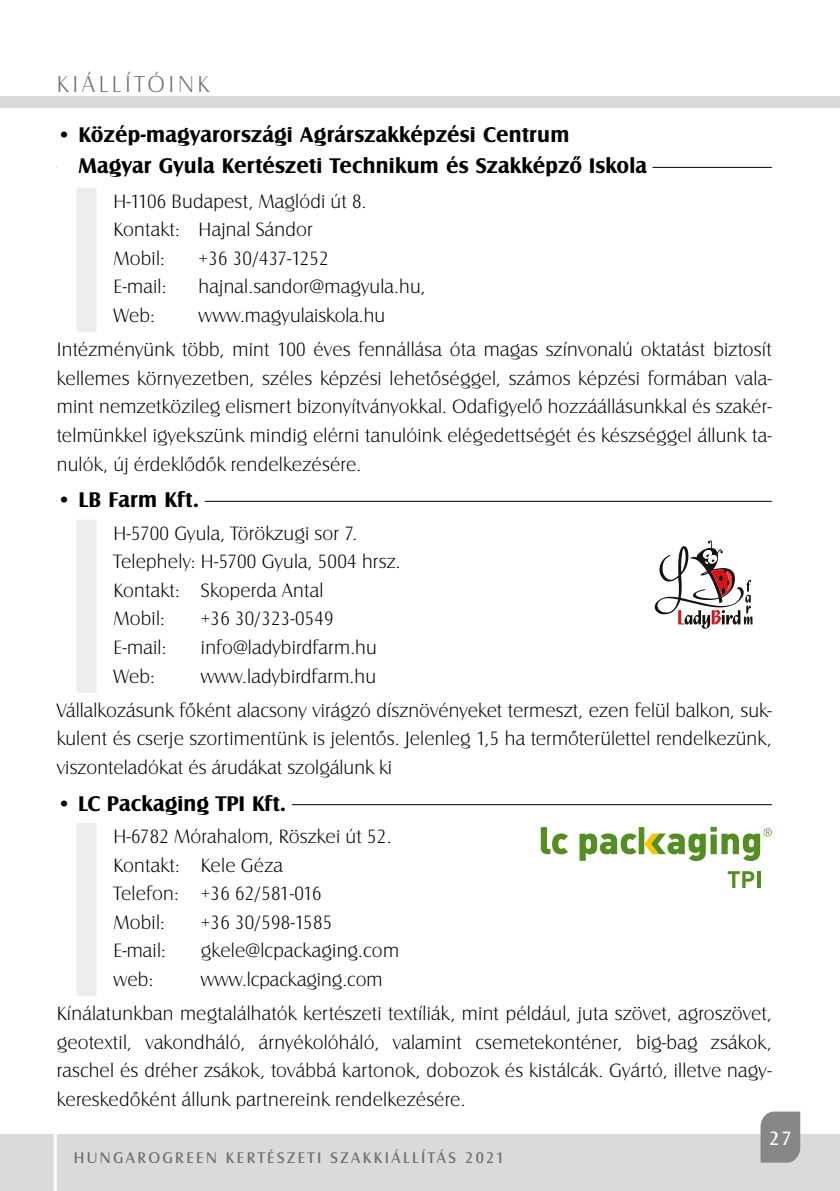
<style>
.page{position:relative;width:840px;height:1191px;background:#fff}
.page>*{position:absolute;margin:0;border:0;box-sizing:border-box;transform-origin:0 0}
.t1{font:24px "Castle Ligh";letter-spacing:.15em;color:#706f6f}
.t2{font:700 22px "Castle";letter-spacing:.01em;color:#000}
.t3{font:20px/28.6px "Castle Ligh";letter-spacing:.01em;color:#000}
.t4{font:20px "Castle";color:#fff}
.t5{font:16px "Castle";letter-spacing:.15em;color:#706f6f}
.s1{color:#fff}
</style>
<div class="page">
<div style="left:0;top:1134px;width:839px;height:57px;background:#dadada"></div>
<div style="left:0;top:96px;width:839px;height:12px;background:#dadada"></div>
<hr style="left:54px;top:1133px;width:3px;height:58px;background:#fff">
<svg style="left:760px;top:1111px;width:39px;height:51px;background:#8d8d8d"></svg>
<hr style="left:57px;top:167px;width:714px;height:1px;background:#000">
<div style="left:57px;top:162px;width:595px;height:10px;background:#fff"></div>
<div style="left:77px;top:188px;width:19px;height:30px;background:#ededed"></div>
<div style="left:77px;top:216px;width:19px;height:30px;background:#ededed"></div>
<div style="left:77px;top:245px;width:19px;height:30px;background:#ededed"></div>
<div style="left:77px;top:273px;width:19px;height:30px;background:#ededed"></div>
<div style="left:77px;top:302px;width:19px;height:30px;background:#ededed"></div>
<hr style="left:57px;top:501px;width:714px;height:1px;background:#000">
<div style="left:57px;top:496px;width:147px;height:10px;background:#fff"></div>
<div style="left:77px;top:520px;width:19px;height:30px;background:#ededed"></div>
<div style="left:77px;top:548px;width:19px;height:30px;background:#ededed"></div>
<div style="left:77px;top:577px;width:19px;height:30px;background:#ededed"></div>
<div style="left:77px;top:605px;width:19px;height:30px;background:#ededed"></div>
<div style="left:77px;top:634px;width:19px;height:30px;background:#ededed"></div>
<div style="left:77px;top:662px;width:19px;height:30px;background:#ededed"></div>
<hr style="left:57px;top:804px;width:714px;height:1px;background:#000">
<div style="left:57px;top:799px;width:235px;height:10px;background:#fff"></div>
<div style="left:77px;top:823px;width:19px;height:30px;background:#ededed"></div>
<div style="left:77px;top:851px;width:19px;height:30px;background:#ededed"></div>
<div style="left:77px;top:880px;width:19px;height:30px;background:#ededed"></div>
<div style="left:77px;top:909px;width:19px;height:30px;background:#ededed"></div>
<div style="left:77px;top:937px;width:19px;height:30px;background:#ededed"></div>
<div style="left:77px;top:966px;width:19px;height:30px;background:#ededed"></div>
<svg style="left:654px;top:540px;width:98px;height:89px"></svg>
<svg style="left:540px;top:827px;width:27px;height:27px"></svg>
<svg style="left:579px;top:827px;width:192px;height:34px"></svg>
<svg style="left:727px;top:871px;width:26px;height:17px"></svg>
<hr style="left:756px;top:871px;width:3px;height:17px;background:#528f20">
<p class="t1" style="left:57px;top:71px;width:154px">KIÁLLÍTÓINK</p>
<p class="t2" style="left:57px;top:122px;width:513px">• Közép-magyarországi Agrárszakképzési Centrum</p>
<p class="t2" style="left:57px;top:153px;width:591px"><span class="s1">•</span> Magyar Gyula Kertészeti Technikum és Szakképzô Iskola</p>
<p class="t3" style="left:113px;top:187px;width:254px">H-1106 Budapest, Maglódi út 8.<br>Kontakt: Hajnal Sándor<br>Mobil:</p>
<p class="t3" style="left:198px;top:244px;width:132px">+36 30/437-1252</p>
<p class="t3" style="left:113px;top:272px;width:54px">E-mail:</p>
<p class="t3" style="left:198px;top:272px;width:228px">hajnal.sandor@magyula.hu,</p>
<p class="t3" style="left:113px;top:301px;width:43px">Web:</p>
<p class="t3" style="left:57px;top:298px;width:716px;line-height:34.2px;text-indent:142px">www.magyulaiskola.hu<br>Intézményünk több, mint 100 éves fennállása óta magas színvonalú oktatást biztosít</p>
<p class="t3" style="left:57px;top:364px;width:716px;text-align:justify">kellemes környezetben, széles képzési lehetôséggel, számos képzési formában vala&shy;mint nemzetközileg elismert bizonyítványokkal. Odafigyelô hozzáállásunkkal és szakér&shy;telmünkkel igyekszünk mindig elérni tanulóink elégedettségét és készséggel állunk ta&shy;nulók, új érdeklôdôk rendelkezésére.</p>
<p class="t2" style="left:57px;top:487px;width:144px">• LB Farm Kft.</p>
<p class="t3" style="left:113px;top:518px;width:288px">H-5700 Gyula, Törökzugi sor 7.<br>Telephely: H-5700 Gyula, 5004 hrsz.<br>Kontakt: Skoperda Antal<br>Mobil:</p>
<p class="t3" style="left:201px;top:604px;width:134px">+36 30/323-0549</p>
<p class="t3" style="left:113px;top:633px;width:54px">E-mail:</p>
<p class="t3" style="left:201px;top:633px;width:177px">info@ladybirdfarm.hu</p>
<p class="t3" style="left:113px;top:661px;width:43px">Web:</p>
<p class="t3" style="left:57px;top:658px;width:716px;line-height:34.2px;text-indent:144px">www.ladybirdfarm.hu<br>Vállalkozásunk fôként alacsony virágzó dísznövényeket termeszt, ezen felül balkon, suk-</p>
<p class="t3" style="left:57px;top:724px;width:716px">kulent és cserje szortimentünk is jelentôs. Jelenleg 1,5 ha termôterülettel rendelkezünk, viszonteladókat és árudákat szolgálunk ki</p>
<p class="t2" style="left:57px;top:790px;width:231px">• LC Packaging TPI Kft.</p>
<p class="t3" style="left:113px;top:822px;width:279px">H-6782 Mórahalom, Röszkei út 52.<br>Kontakt: Kele Géza<br>Telefon: +36 62/581-016<br>Mobil:</p>
<p class="t3" style="left:201px;top:907px;width:133px">+36 30/598-1585</p>
<p class="t3" style="left:113px;top:936px;width:54px">E-mail:</p>
<p class="t3" style="left:201px;top:936px;width:199px">gkele@lcpackaging.com</p>
<p class="t3" style="left:113px;top:964px;width:41px">web:</p>
<p class="t3" style="left:57px;top:962px;width:716px;line-height:34.2px;text-indent:144px">www.lcpackaging.com<br>Kínálatunkban megtalálhatók kertészeti textíliák, mint például, juta szövet, agroszövet,</p>
<p class="t3" style="left:57px;top:1027px;width:716px;text-align:justify">geotextil, vakondháló, árnyékolóháló, valamint csemetekonténer, big-bag zsákok, raschel és dréher zsákok, továbbá kartonok, dobozok és kistálcák. Gyártó, illetve nagy&shy;kereskedôként állunk partnereink rendelkezésére.</p>
<p class="t5" style="left:74px;top:1148px;width:431px">HUNGAROGREEN KERTÉSZETI SZAKKIÁLLÍTÁS 2021</p>
<p class="t4" style="left:768px;top:1127px;width:24px">27</p>
</div>
